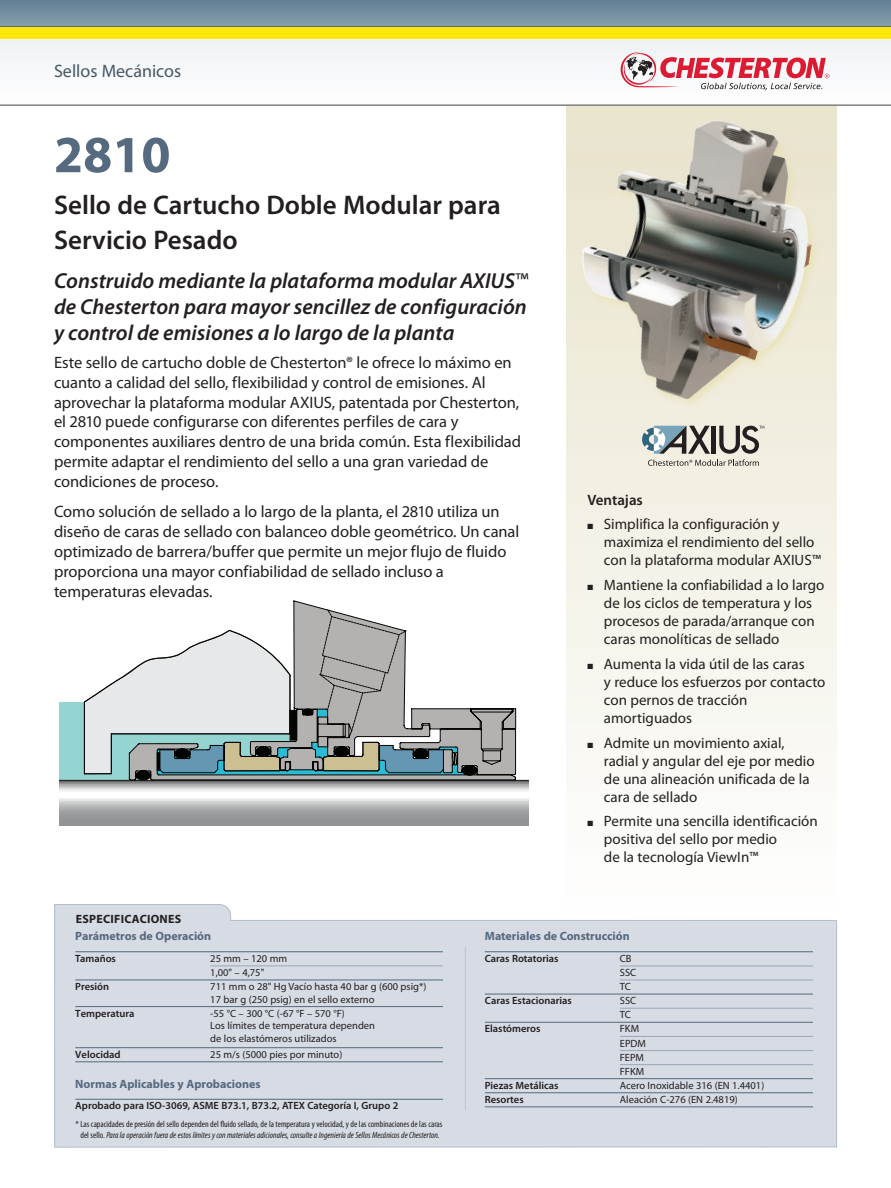
<style>
.page{position:relative;width:891px;height:1188px;background:#fff}
.page>*{position:absolute;margin:0;border:0;box-sizing:border-box;transform-origin:0 0}
.t1{font:700 52.5px "Myriad Pro";color:#55697f}
.t2{font:600 27px/34.5px "Myriad Pro";color:#231f20}
.t3{font:italic 600 21.75px/26.1px "Myriad Pro";color:#231f20;text-align:justify}
.t4{font:18px "Myriad Pro";color:#475865}
.t5{font:16.5px/19.8px "Myriad Pro";color:#231f20}
.t6{font:15px/18px "Myriad Pro";color:#231f20}
.t7{font:600 15px "Myriad Pro";color:#231f20}
.t8{font:700 12px "Myriad Pro";color:#55697f}
.t9{font:700 12px "Myriad Pro";letter-spacing:.02em;color:#231f20}
.t10{font:10.5px/14.1px "Myriad Pro";color:#231f20}
.t11{font:600 10.5px "Myriad Pro";color:#231f20}
.t12{font:condensed 9px/10.8px "Myriad Pro";color:#231f20;text-align:center}
.s1{font-weight:400;font-style:normal}
.s2{font-style:italic}
</style>
<div class="page">
<svg style="left:567px;top:105px;width:270px;height:664px"></svg>
<svg style="left:0;top:0;width:891px;height:27px;background:#718d9f"></svg>
<div style="left:0;top:39px;width:891px;height:66px;background:#f6f8f9"></div>
<svg style="left:621px;top:52px;width:208px;height:38px"></svg>
<div style="left:0;top:27px;width:891px;height:12px;background:#ffe709"></div>
<svg style="left:54px;top:904px;width:783px;height:244px;background:#d6dbe4"></svg>
<hr style="left:485px;top:951px;width:328px;height:1px;background:#55697f">
<hr style="left:620px;top:966px;width:193px;height:1px;background:#9ba6b7">
<hr style="left:620px;top:980px;width:193px;height:1px;background:#9ba6b7">
<hr style="left:485px;top:994px;width:328px;height:1px;background:#55697f">
<hr style="left:620px;top:1008px;width:193px;height:1px;background:#9ba6b7">
<hr style="left:485px;top:1022px;width:328px;height:1px;background:#55697f">
<hr style="left:620px;top:1036px;width:193px;height:1px;background:#9ba6b7">
<hr style="left:620px;top:1050px;width:193px;height:1px;background:#9ba6b7">
<hr style="left:620px;top:1064px;width:193px;height:1px;background:#9ba6b7">
<hr style="left:485px;top:1078px;width:328px;height:1px;background:#55697f">
<hr style="left:485px;top:1092px;width:328px;height:1px;background:#55697f">
<hr style="left:485px;top:1106px;width:328px;height:1px;background:#55697f">
<hr style="left:75px;top:951px;width:368px;height:1px;background:#55697f">
<hr style="left:210px;top:965px;width:233px;height:1px;background:#9ba6b7">
<hr style="left:75px;top:980px;width:368px;height:1px;background:#55697f">
<hr style="left:75px;top:1006px;width:368px;height:1px;background:#55697f">
<hr style="left:75px;top:1047px;width:368px;height:1px;background:#55697f">
<hr style="left:75px;top:1061px;width:368px;height:1px;background:#55697f">
<hr style="left:75px;top:1099px;width:368px;height:1px;background:#55697f">
<hr style="left:465px;top:947px;width:1px;height:163px;background:#bdc4d0">
<svg style="left:60px;top:601px;width:468px;height:224px"></svg>
<svg style="left:642px;top:426px;width:122px;height:40px;background:#abada7"></svg>
<img style="left:568px;top:105px;width:269px;height:314px">
<p class="t4" style="left:54px;top:60px;width:129px">Sellos Mecánicos</p>
<h1 class="t1" style="left:54px;top:120px;width:118px">2810</h1>
<h2 class="t2" style="left:54px;top:187px;width:448px">Sello de Cartucho Doble Modular para<br>Servicio Pesado</h2>
<h3 class="t3" style="left:54px;top:267px;width:476px">Construido mediante la plataforma modular AXIUS<span class="s1">™ </span>de Chesterton para mayor sencillez de configuración y control de emisiones a lo largo de la planta</h3>
<p class="t5" style="left:54px;top:352px;width:469px">Este sello de cartucho doble de Chesterton® le ofrece lo máximo en cuanto a calidad del sello, flexibilidad y control de emisiones. Al aprovechar la plataforma modular AXIUS, patentada por Chesterton, el 2810 puede configurarse con diferentes perfiles de cara y componentes auxiliares dentro de una brida común. Esta flexibilidad permite adaptar el rendimiento del sello a una gran variedad de condiciones de proceso.</p>
<p class="t5" style="left:54px;top:502px;width:467px">Como solución de sellado a lo largo de la planta, el 2810 utiliza un diseño de caras de sellado con balanceo doble geométrico. Un canal optimizado de barrera/buffer que permite un mejor flujo de fluido proporciona una mayor confiabilidad de sellado incluso a temperaturas elevadas.</p>
<p class="t7" style="left:587px;top:490px;width:57px">Ventajas</p>
<p class="t6" style="left:604px;top:515px;width:219px;text-indent:-16px">■ Simplifica la configuración y maximiza el rendimiento del sello con la plataforma modular AXIUS™</p>
<p class="t6" style="left:604px;top:576px;width:222px;text-indent:-16px">■ Mantiene la confiabilidad a lo largo de los ciclos de temperatura y los procesos de parada/arranque con caras monolíticas de sellado</p>
<p class="t6" style="left:604px;top:655px;width:223px;text-indent:-17px">■ Aumenta la vida útil de las caras<br>y reduce los esfuerzos por contacto con pernos de tracción amortiguados</p>
<p class="t6" style="left:604px;top:733px;width:212px;text-indent:-16px">■ Admite un movimiento axial, radial y angular del eje por medio de una alineación unificada de la cara de sellado</p>
<p class="t6" style="left:604px;top:812px;width:215px;text-indent:-16px">■ Permite una sencilla identificación positiva del sello por medio<br>de la tecnología ViewIn™</p>
<p class="t9" style="left:76px;top:911px;width:107px">ESPECIFICACIONES</p>
<p class="t8" style="left:75px;top:929px;width:137px">Parámetros de Operación</p>
<p class="t11" style="left:75px;top:952px;width:42px">Tamaños</p>
<p class="t10" style="left:210px;top:951px;width:78px">25 mm – 120 mm<br>1,00" – 4,75"</p>
<p class="t11" style="left:75px;top:980px;width:35px">Presión</p>
<p class="t10" style="left:210px;top:980px;width:218px;line-height:12.6px">711 mm o 28" Hg Vacío hasta 40 bar g (600 psig*)<br>17 bar g (250 psig) en el sello externo</p>
<p class="t11" style="left:75px;top:1007px;width:61px">Temperatura</p>
<p class="t10" style="left:210px;top:1007px;width:166px;line-height:12.6px">-55 °C – 300 °C (-67 °F – 570 °F)<br>Los límites de temperatura dependen de los elastómeros utilizados</p>
<p class="t11" style="left:75px;top:1048px;width:47px">Velocidad</p>
<p class="t10" style="left:210px;top:1047px;width:134px">25 m/s (5000 pies por minuto)</p>
<p class="t8" style="left:75px;top:1076px;width:187px">Normas Aplicables y Aprobaciones</p>
<p class="t11" style="left:75px;top:1099px;width:325px">Aprobado para ISO-3069, ASME B73.1, B73.2, ATEX Categoría I, Grupo 2</p>
<p class="t12" style="left:76px;top:1119px;width:368px">* Las capacidades de presión del sello dependen del fluido sellado, de la temperatura y velocidad, y de las combinaciones de las caras del sello. <span class="s2">Para la operación fuera de estos límites y con materiales adicionales, consulte a Ingeniería de Sellos Mecánicos de Chesterton.</span></p>
<p class="t8" style="left:485px;top:929px;width:146px">Materiales de Construcción</p>
<p class="t11" style="left:485px;top:952px;width:75px">Caras Rotatorias</p>
<p class="t10" style="left:620px;top:951px;width:18px">CB<br>SSC<br>TC</p>
<p class="t11" style="left:485px;top:994px;width:88px">Caras Estacionarias</p>
<p class="t10" style="left:620px;top:994px;width:18px">SSC<br>TC</p>
<p class="t11" style="left:485px;top:1022px;width:57px">Elastómeros</p>
<p class="t10" style="left:620px;top:1022px;width:28px">FKM<br>EPDM<br>FEPM<br>FFKM</p>
<p class="t11" style="left:485px;top:1079px;width:75px">Piezas Metálicas</p>
<p class="t10" style="left:620px;top:1078px;width:146px">Acero Inoxidable 316 (EN 1.4401)</p>
<p class="t11" style="left:485px;top:1093px;width:40px">Resortes</p>
<p class="t10" style="left:620px;top:1092px;width:119px">Aleación C-276 (EN 2.4819)</p>
</div>
